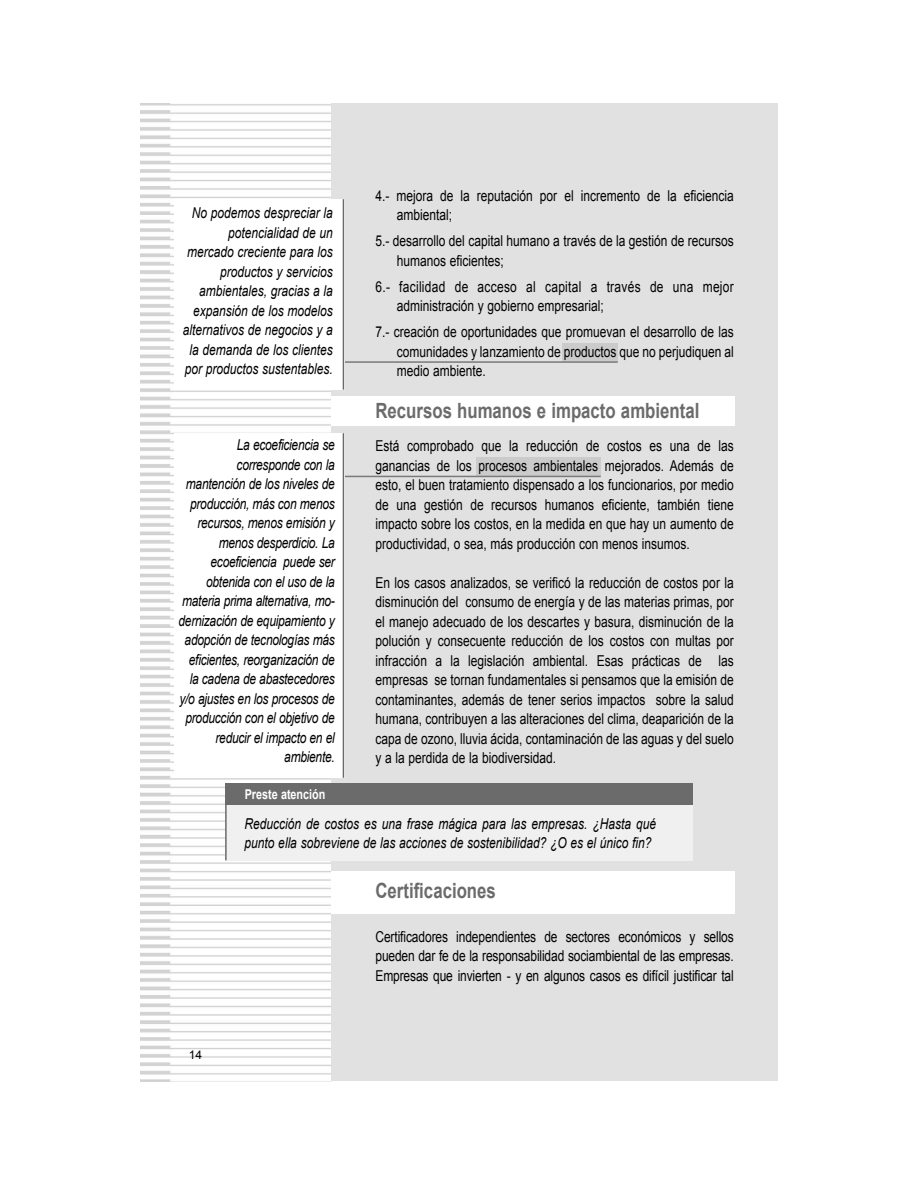
<style>
.page{position:relative;width:918px;height:1188px;background:#fff}
.page>*{position:absolute;margin:0;border:0;box-sizing:border-box;transform-origin:0 0}
.t1{font:700 21px "Arial";color:#6b6b6b;scale:.8 1}
.t2{font:15px/19.5px "Arial";color:#000;text-align:justify;scale:.8 1}
.t3{font:italic 15px/19.5px "Arial";letter-spacing:-.02em;color:#000;text-align:right;scale:.8 1}
.t4{font:italic 15px/19.5px "Arial";color:#000;text-align:right;scale:.8 1}
.t5{font:15px/19.5px "Arial";letter-spacing:.02em;color:#000;scale:.8 1}
.t6{font:700 13.5px "Arial";color:#fff;scale:.8 1}
.t7{font:12px "Arial";color:#000}
</style>
<div class="page">
<img style="left:140px;top:104px;width:191px;height:977px">
<div style="left:331px;top:104px;width:447px;height:977px;background:#e1e1e1"></div>
<div style="left:563px;top:343px;width:55px;height:19px;background:#cbcbcb"></div>
<hr style="left:339px;top:361px;width:279px;height:2px;background:#7a7a7a">
<div style="left:174px;top:199px;width:170px;height:191px;background:#fff"></div>
<hr style="left:343px;top:199px;width:1px;height:191px;background:#6b6b6b">
<div style="left:476px;top:458px;width:125px;height:18px;background:#cbcbcb"></div>
<hr style="left:340px;top:476px;width:261px;height:1px;background:#7a7a7a">
<div style="left:174px;top:433px;width:170px;height:345px;background:#fff"></div>
<hr style="left:343px;top:433px;width:1px;height:345px;background:#6b6b6b">
<div style="left:331px;top:396px;width:404px;height:30px;background:#fff"></div>
<div style="left:331px;top:871px;width:404px;height:43px;background:#fff"></div>
<div style="left:225px;top:784px;width:468px;height:76px;background:#f0f0f0"></div>
<div style="left:225px;top:784px;width:468px;height:21px;background:#6b6b6b"></div>
<hr style="left:225px;top:784px;width:2px;height:76px;background:#6b6b6b">
<p class="t4" style="left:183px;top:204px;width:189px">No podemos despreciar la potencialidad de un mercado creciente para los productos y servicios ambientales, gracias a la expansión de los modelos alternativos de negocios y a la demanda de los clientes por productos sustentables.</p>
<p class="t3" style="left:179px;top:436px;width:197px">La ecoeficiencia se corresponde con la mantención de los niveles de producción, más con menos recursos, menos emisión y menos desperdicio. La ecoeficiencia puede ser obtenida con el uso de la materia prima alternativa, mo&shy;dernización de equipamiento y adopción de tecnologías más eficientes, reorganización de la cadena de abastecedores y/o ajustes en los procesos de producción con el objetivo de reducir el impacto en el ambiente.</p>
<p class="t6" style="left:245px;top:786px;width:102px">Preste atención</p>
<p class="t2" style="left:397px;top:186px;width:423px;text-indent:-21px">4.- mejora de la reputación por el incremento de la eficiencia ambiental;</p>
<p class="t2" style="left:397px;top:231px;width:423px;text-indent:-21px">5.- desarrollo del capital humano a través de la gestión de recursos humanos eficientes;</p>
<p class="t5" style="left:397px;top:277px;width:423px;text-indent:-21px">6.- facilidad de acceso al capital a través de una mejor administración y gobierno empresarial;</p>
<p class="t2" style="left:397px;top:322px;width:423px;text-indent:-21px">7.- creación de oportunidades que promuevan el desarrollo de las comunidades y lanzamiento de productos que no perjudiquen al medio ambiente.</p>
<h1 class="t1" style="left:375px;top:399px;width:406px">Recursos humanos e impacto ambiental</h1>
<p class="t2" style="left:375px;top:436px;width:449px">Está comprobado que la reducción de costos es una de las ganancias de los procesos ambientales mejorados. Además de esto, el buen tratamiento dispensado a los funcionarios, por medio de una gestión de recursos humanos eficiente, también tiene impacto sobre los costos, en la medida en que hay un aumento de productividad, o sea, más producción con menos insumos.</p>
<p class="t2" style="left:375px;top:573px;width:449px">En los casos analizados, se verificó la reducción de costos por la disminución del consumo de energía y de las materias primas, por el manejo adecuado de los descartes y basura, disminución de la polución y consecuente reducción de los costos con multas por infracción a la legislación ambiental. Esas prácticas de las empresas se tornan fundamentales si pensamos que la emisión de contaminantes, además de tener serios impactos sobre la salud humana, contribuyen a las alteraciones del clima, deaparición de la capa de ozono, lluvia ácida, contaminación de las aguas y del suelo y a la perdida de la biodiversidad.</p>
<p class="t4" style="left:245px;top:814px;width:516px;text-align:left">Reducción de costos es una frase mágica para las empresas. ¿Hasta qué punto ella sobreviene de las acciones de sostenibilidad? ¿O es el único fin?</p>
<h1 class="t1" style="left:375px;top:879px;width:152px">Certificaciones</h1>
<p class="t7" style="left:189px;top:1048px;width:15px">14</p>
<p class="t2" style="left:375px;top:927px;width:449px">Certificadores independientes de sectores económicos y sellos pueden dar fe de la responsabilidad sociambiental de las empresas.<br>Empresas que invierten - y en algunos casos es difícil justificar tal</p>
</div>
